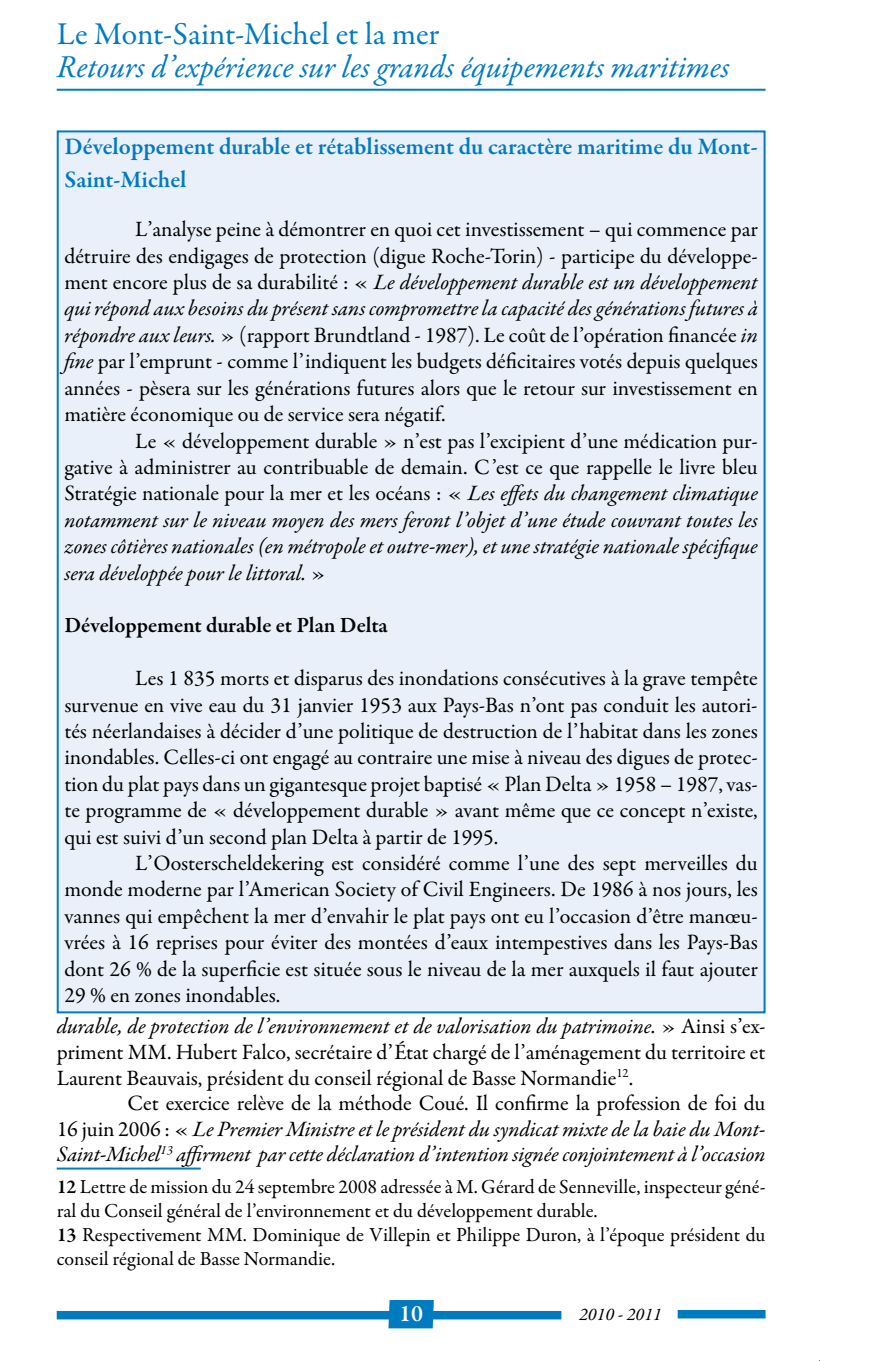
<style>
.page{position:relative;width:879px;height:1361px;background:#fff}
.page>*{position:absolute;margin:0;border:0;box-sizing:border-box;transform-origin:0 0}
.t1{font:italic 32px "Garamond Premr Pro";color:#007bc0}
.t2{font:32px "Garamond Premr Pro";letter-spacing:-.005em;color:#007bc0}
.t3{font:600 24px/33.6px "Garamond Premr Pro";color:#007bc0}
.t4{font:600 24px "Garamond Premr Pro";color:#fff}
.t5{font:22px/26.4px "Garamond Premr Pro";color:#000;text-align:justify}
.t6{font:italic 22px/26.4px "Garamond Premr Pro";letter-spacing:-.005em;color:#000;text-align:justify}
.t7{font:600 22px "Garamond Premr Pro";color:#000}
.t8{font:20px/24px "Garamond Premr Pro";color:#000}
.t9{font:italic 18px "Garamond Premr Pro";color:#000}
.s1{font-style:italic}
.s2{font-style:normal}
.s3{font-weight:600}
</style>
<div class="page">
<div style="left:57px;top:1311px;width:504px;height:8px;background:#007bc0"></div>
<div style="left:677px;top:1310px;width:88px;height:8px;background:#007bc0"></div>
<svg style="left:388px;top:1300px;width:46px;height:28px"></svg>
<hr style="left:57px;top:89px;width:708px;height:2px;background:#007bbe">
<hr style="left:57px;top:1167px;width:144px;height:2px;background:#007bc0">
<div style="left:58px;top:131px;width:706px;height:881px;background:#eaf0f9"></div>
<h1 class="t2" style="left:57px;top:15px;width:384px">Le Mont-Saint-Michel et la mer</h1>
<h1 class="t1" style="left:57px;top:47px;width:674px">Retours d’expérience sur les grands équipements maritimes</h1>
<p class="t3" style="left:64px;top:130px;width:695px">Développement durable et rétablissement du caractère maritime du Mont-<br>Saint-Michel</p>
<p class="t5" style="left:64px;top:217px;width:695px;text-indent:71px">L’analyse peine à démontrer en quoi cet investissement – qui commence par détruire des endigages de protection (digue Roche-Torin) - participe du développe&shy;ment encore plus de sa durabilité : « <span class="s1">Le développement durable est un développement qui répond aux besoins du présent sans compromettre la capacité des générations futures à répondre aux leurs.</span> » (rapport Brundtland - 1987). Le coût de l’opération financée <span class="s1">in fine</span> par l’emprunt - comme l’indiquent les budgets déficitaires votés depuis quelques années - pèsera sur les générations futures alors que le retour sur investissement en matière économique ou de service sera négatif.</p>
<p class="t6" style="left:64px;top:428px;width:695px;text-indent:71px"><span class="s2">Le « développement durable » n’est pas l’excipient d’une médication pur&shy;gative à administrer au contribuable de demain. C’est ce que rappelle le livre bleu Stratégie nationale pour la mer et les océans : «</span> Les effets du changement climatique notamment sur le niveau moyen des mers feront l’objet d’une étude couvrant toutes les zones côtières nationales (en métropole et outre-mer), et une stratégie nationale spécifique sera développée pour le littoral. <span class="s2">»</span></p>
<p class="t7" style="left:64px;top:612px;width:325px">Développement durable et Plan Delta</p>
<p class="t5" style="left:64px;top:665px;width:695px;text-indent:71px">Les 1 835 morts et disparus des inondations consécutives à la grave tempête survenue en vive eau du 31 janvier 1953 aux Pays-Bas n’ont pas conduit les autori&shy;tés néerlandaises à décider d’une politique de destruction de l’habitat dans les zones inondables. Celles-ci ont engagé au contraire une mise à niveau des digues de protec&shy;tion du plat pays dans un gigantesque projet baptisé « Plan Delta » 1958 – 1987, vas&shy;te programme de « développement durable » avant même que ce concept n’existe, qui est suivi d’un second plan Delta à partir de 1995.</p>
<p class="t5" style="left:64px;top:850px;width:695px;text-indent:71px">L’Oosterscheldekering est considéré comme l’une des sept merveilles du monde moderne par l’American Society of Civil Engineers. De 1986 à nos jours, les vannes qui empêchent la mer d’envahir le plat pays ont eu l’occasion d’être manœu&shy;vrées à 16 reprises pour éviter des montées d’eaux intempestives dans les Pays-Bas dont 26 % de la superficie est située sous le niveau de la mer auxquels il faut ajouter 29 % en zones inondables.</p>
<p class="t5" style="left:57px;top:1014px;width:710px;line-height:25.6px"><span class="s1">durable, de protection de l’environnement et de valorisation du patrimoine.</span> » Ainsi s’ex&shy;priment MM. Hubert Falco, secrétaire d’État chargé de l’aménagement du territoire et Laurent Beauvais, président du conseil régional de Basse Normandie<sup>12</sup>.</p>
<p class="t6" style="left:57px;top:1091px;width:710px;line-height:25.6px;text-indent:71px"><span class="s2">Cet exercice relève de la méthode Coué. Il confirme la profession de foi du 16 juin 2006 : «</span> Le Premier Ministre et le président du syndicat mixte de la baie du Mont-Saint-Michel<sup>13</sup> affirment par cette déclaration d’intention signée conjointement à l’occasion</p>
<p class="t8" style="left:57px;top:1174px;width:710px"><span class="s3">12</span> Lettre de mission du 24 septembre 2008 adressée à M. Gérard de Senneville, inspecteur géné&shy;ral du Conseil général de l’environnement et du développement durable.<br><span class="s3">13</span> Respectivement MM. Dominique de Villepin et Philippe Duron, à l’époque président du conseil régional de Basse Normandie.</p>
<p class="t4" style="left:399px;top:1299px;width:25px">10</p>
<p class="t9" style="left:579px;top:1303px;width:84px">2010 - 2011</p>
</div>
